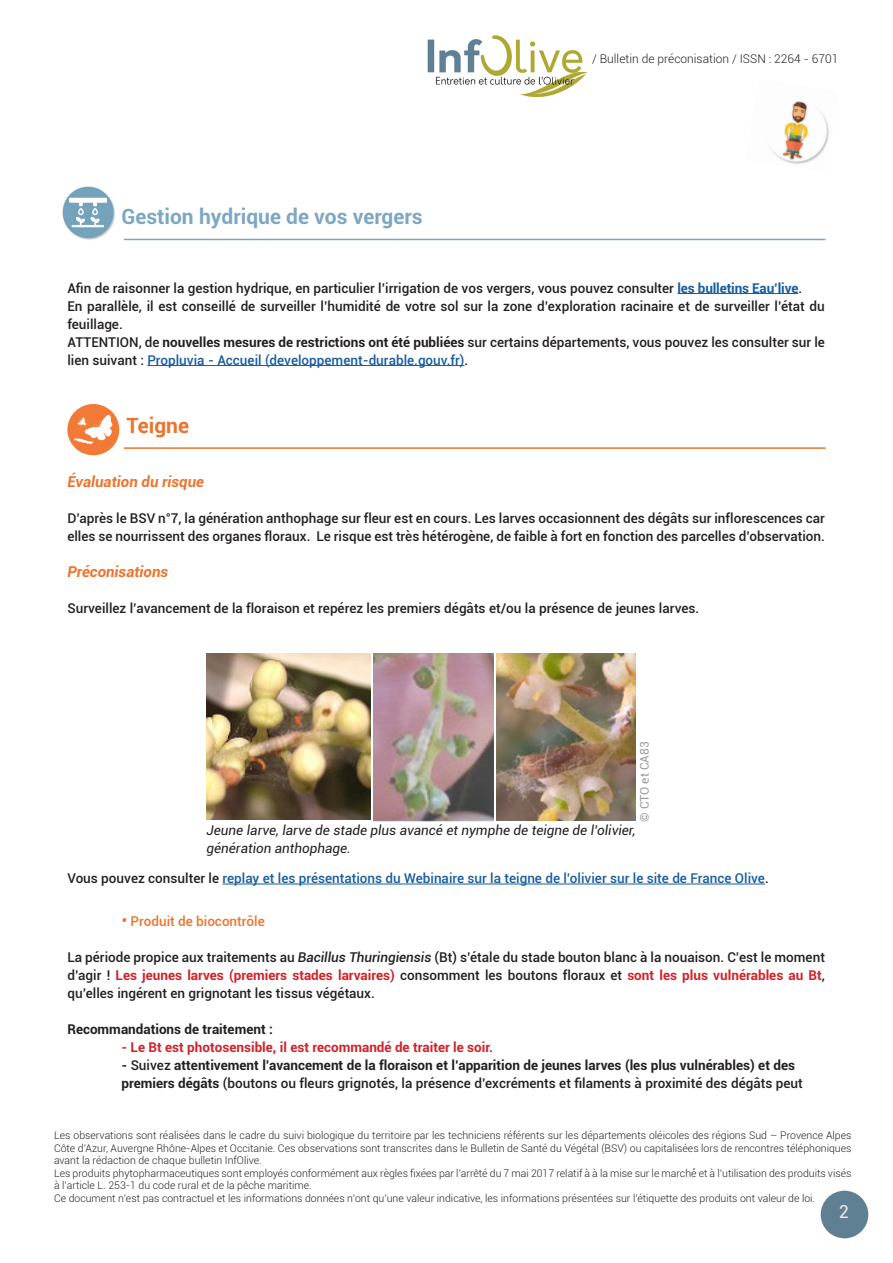
<style>
.page{position:relative;width:893px;height:1263px;background:#fff}
.page>*{position:absolute;margin:0;border:0;box-sizing:border-box;transform-origin:0 0}
.t1{font:700 21px "Roboto";color:#7ea7c3}
.t2{font:700 21px "Roboto";color:#ee732c}
.t3{font:18px "Roboto";color:#ebebeb}
.t4{font:italic 700 15px "Roboto";color:#ee732c}
.t5{font:500 13.5px/18px "Roboto";color:#231f20}
.t6{font:700 13.5px/18px "Roboto";color:#231f20}
.t7{font:500 13.5px "Roboto";color:#175d9e}
.t8{font:italic 13.5px/18px "Roboto";color:#231f20}
.t9{font:700 13.5px "Roboto";color:#d1232a}
.t10{font:500 13.5px "Roboto";color:#ee732c}
.t11{font:300 12px "Roboto";color:#231f20}
.t12{font:12px "Roboto";color:#9e9a99}
.t13{font:300 10.5px/12.6px "Roboto";color:#231f20}
.s1{font-weight:700;color:#175d9e}
.s2{font-weight:700}
.s3{color:#175d9e}
.s4{color:#231f20}
.s5{font-weight:700;font-style:italic;font-size:15px}
.s6{font-style:italic}
.s7{font-weight:700;color:#d1232a}
.s8{font-weight:500}
</style>
<div class="page">
<div style="left:821px;top:1191px;width:47px;height:47px;background:#5f7f93;border-radius:50%"></div>
<img style="left:427px;top:35px;width:161px;height:62px">
<img style="left:771px;top:101px;width:58px;height:63px">
<hr style="left:677px;top:293px;width:121px;height:1px;background:#175d9e">
<hr style="left:147px;top:365px;width:317px;height:1px;background:#175d9e">
<hr style="left:222px;top:884px;width:543px;height:1px;background:#175d9e">
<img style="left:62px;top:186px;width:53px;height:54px">
<hr style="left:124px;top:239px;width:702px;height:1px;background:#7ea7c3">
<hr style="left:124px;top:447px;width:702px;height:2px;background:#ee732c">
<div style="left:67px;top:404px;width:52px;height:51px;background:#f37937;border-radius:50%"></div>
<svg style="left:74px;top:415px;width:38px;height:29px"></svg>
<img style="left:207px;top:654px;width:163px;height:166px">
<img style="left:374px;top:653px;width:120px;height:168px">
<img style="left:497px;top:653px;width:138px;height:168px">
<p class="t1" style="left:121px;top:202px;width:303px">Gestion hydrique de vos vergers</p>
<p class="t11" style="left:592px;top:50px;width:248px">/ Bulletin de préconisation / ISSN : 2264 - 6701</p>
<p class="t5" style="left:67px;top:278px;width:736px">Afin de raisonner la gestion hydrique, en particulier l’irrigation de vos vergers, vous pouvez consulter <span class="s1">les bulletins Eau’live</span>.</p>
<p class="t5" style="left:67px;top:296px;width:759px">En parallèle, il est conseillé de surveiller l’humidité de votre sol sur la zone d’exploration racinaire et de surveiller l’état du feuillage.</p>
<p class="t5" style="left:67px;top:332px;width:759px">ATTENTION, de <span class="s2">nouvelles mesures de restrictions ont été publiées</span> sur certains départements, vous pouvez les consulter sur le lien suivant : <span class="s3">Propluvia - Accueil (developpement-durable.gouv.fr)</span>.</p>
<p class="t2" style="left:127px;top:411px;width:64px">Teigne</p>
<p class="t4" style="left:67px;top:471px;width:138px">Évaluation du risque</p>
<p class="t5" style="left:67px;top:509px;width:759px">D’après le BSV n°7, la génération anthophage sur fleur est en cours. Les larves occasionnent des dégâts sur inflorescences car elles se nourrissent des organes floraux. Le risque est très hétérogène, de faible à fort en fonction des parcelles d’observation.</p>
<p class="t4" style="left:67px;top:561px;width:102px">Préconisations</p>
<p class="t5" style="left:67px;top:599px;width:633px">Surveillez l’avancement de la floraison et repérez les premiers dégâts et/ou la présence de jeunes larves.</p>
<p class="t12" style="left:636px;top:821px;width:81px;rotate:-90deg">© CTO et CA83</p>
<p class="t8" style="left:207px;top:820px;width:430px">Jeune larve, larve de stade plus avancé et nymphe de teigne de l’olivier, génération anthophage.</p>
<p class="t7" style="left:67px;top:869px;width:703px"><span class="s4">Vous pouvez consulter le</span> replay et les présentations du Webinaire sur la teigne de l’olivier sur le site de France Olive<span class="s4">.</span></p>
<p class="t10" style="left:121px;top:912px;width:145px"><span class="s5">•</span> Produit de biocontrôle</p>
<p class="t5" style="left:67px;top:948px;width:759px;text-align:justify">La période propice aux traitements au <span class="s6">Bacillus Thuringiensis</span> (Bt) s’étale du stade bouton blanc à la nouaison. C’est le moment d’agir ! <span class="s7">Les jeunes larves (premiers stades larvaires)</span> consomment les boutons floraux et <span class="s7">sont les plus vulnérables au Bt</span>, qu’elles ingérent en grignotant les tissus végétaux.</p>
<p class="t6" style="left:67px;top:1020px;width:207px">Recommandations de traitement :</p>
<p class="t9" style="left:121px;top:1038px;width:373px">- Le Bt est photosensible, il est recommandé de traiter le soir.</p>
<p class="t6" style="left:121px;top:1056px;width:683px">- <span class="s8">Suivez</span> attentivement l’avancement de la floraison et l’apparition de jeunes larves (les plus vulnérables) et des premiers dégâts <span class="s8">(boutons ou fleurs grignotés, la présence d’excréments et filaments à proximité des dégâts peut</span></p>
<p class="t13" style="left:54px;top:1129px;width:799px">Les observations sont réalisées dans le cadre du suivi biologique du territoire par les techniciens référents sur les départements oléicoles des régions Sud – Provence Alpes Côte d’Azur, Auvergne Rhône-Alpes et Occitanie. Ces observations sont transcrites dans le Bulletin de Santé du Végétal (BSV) ou capitalisées lors de rencontres téléphoniques avant la rédaction de chaque bulletin InfOlive.<br>Les produits phytopharmaceutiques sont employés conformément aux règles fixées par l’arrêté du 7 mai 2017 relatif à à la mise sur le marché́et à l’utilisation des produits visés à l’article L. 253-1 du code rural et de la pêche maritime.<br>Ce document n’est pas contractuel et les informations données n’ont qu’une valeur indicative, les informations présentées sur l’étiquette des produits ont valeur de loi.</p>
<p class="t3" style="left:839px;top:1199px;width:12px">2</p>
</div>
